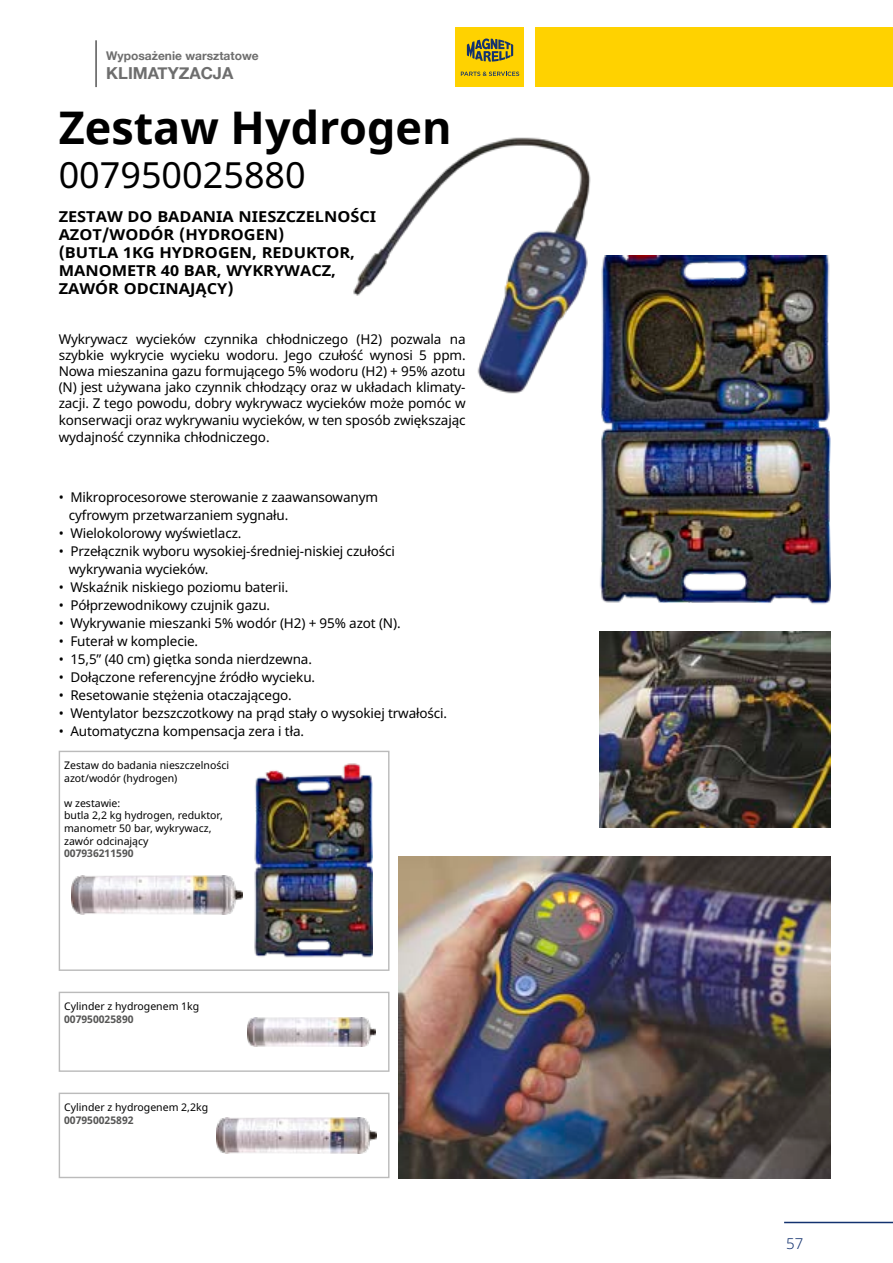
<style>
.page{position:relative;width:893px;height:1263px;background:#fff}
.page>*{position:absolute;margin:0;border:0;box-sizing:border-box;transform-origin:0 0}
.t1{font:700 45px "Noto Sans";color:#000}
.t2{font:36px "Noto Sans";color:#000}
.t3{font:700 16.5px "Helvetica Neue";color:#6e6e6e}
.t4{font:700 15px "Noto Sans";color:#000;scale:1.09 1}
.t5{font:300 15px "Noto Sans";color:#13326f}
.tabela_level_3_B5{font:13.5px/16.4px "Noto Sans";letter-spacing:-.01em;color:#000;text-align:justify}
.t6{font:700 12px "Helvetica Neue";color:#6e6e6e}
.t7{font:10.5px/12.6px "Noto Sans";color:#000}
.t8{font:700 10.5px "Noto Sans";color:#565655}
</style>
<div class="page">
<hr style="left:784px;top:1222px;width:109px;height:1px;background:#13326f">
<img style="left:399px;top:856px;width:431px;height:322px">
<img style="left:600px;top:256px;width:230px;height:348px">
<img style="left:600px;top:631px;width:230px;height:197px">
<img style="left:353px;top:137px;width:256px;height:265px">
<img style="left:254px;top:763px;width:118px;height:195px">
<img style="left:71px;top:875px;width:171px;height:39px">
<img style="left:248px;top:1017px;width:128px;height:29px">
<img style="left:216px;top:1117px;width:160px;height:36px">
<div style="left:536px;top:27px;width:357px;height:60px;background:#ffd200"></div>
<div style="left:455px;top:27px;width:69px;height:60px;background:#ffd200"></div>
<svg style="left:467px;top:38px;width:46px;height:24px"></svg>
<svg style="left:461px;top:72px;width:58px;height:4px"></svg>
<div style="left:59px;top:751px;width:330px;height:220px;border:1px solid #bbb"></div>
<div style="left:59px;top:992px;width:330px;height:80px;border:1px solid #bbb"></div>
<div style="left:59px;top:1092px;width:330px;height:86px;border:1px solid #bbb"></div>
<hr style="left:96px;top:40px;width:1px;height:47px;background:#000">
<p class="t6" style="left:106px;top:46px;width:154px">Wyposażenie warsztatowe</p>
<p class="t3" style="left:106px;top:61px;width:129px">KLIMATYZACJA</p>
<p class="t1" style="left:59px;top:96px;width:394px">Zestaw Hydrogen</p>
<p class="t2" style="left:59px;top:149px;width:249px">007950025880</p>
<p class="t4" style="left:59px;top:206px;width:293px">ZESTAW DO BADANIA NIESZCZELNOŚCI</p>
<p class="t4" style="left:59px;top:224px;width:209px">AZOT/WODÓR (HYDROGEN)</p>
<p class="t4" style="left:59px;top:242px;width:273px">(BUTLA 1KG HYDROGEN, REDUKTOR,</p>
<p class="t4" style="left:59px;top:260px;width:256px">MANOMETR 40 BAR, WYKRYWACZ,</p>
<p class="t4" style="left:59px;top:278px;width:162px">ZAWÓR ODCINAJĄCY)</p>
<p class="tabela_level_3_B5" style="left:59px;top:331px;width:408px">Wykrywacz wycieków czynnika chłodniczego (H2) pozwala na szybkie wykrycie wycieku wodoru. Jego czułość wynosi 5 ppm.<br>Nowa mieszanina gazu formującego 5% wodoru (H2) + 95% azotu (N) jest używana jako czynnik chłodzący oraz w układach klimaty&shy;zacji. Z tego powodu, dobry wykrywacz wycieków może pomóc w konserwacji oraz wykrywaniu wycieków, w ten sposób zwiększając wydajność czynnika chłodniczego.</p>
<p class="tabela_level_3_B5" style="left:59px;top:490px;width:321px">• Mikroprocesorowe sterowanie z zaawansowanym</p>
<p class="tabela_level_3_B5" style="left:69px;top:508px;width:221px">cyfrowym przetwarzaniem sygnału.</p>
<p class="tabela_level_3_B5" style="left:59px;top:526px;width:184px">• Wielokolorowy wyświetlacz.</p>
<p class="tabela_level_3_B5" style="left:59px;top:544px;width:338px">• Przełącznik wyboru wysokiej-średniej-niskiej czułości</p>
<p class="tabela_level_3_B5" style="left:69px;top:562px;width:141px">wykrywania wycieków.</p>
<p class="tabela_level_3_B5" style="left:59px;top:580px;width:231px">• Wskaźnik niskiego poziomu baterii.</p>
<p class="tabela_level_3_B5" style="left:59px;top:598px;width:213px">• Półprzewodnikowy czujnik gazu.</p>
<p class="tabela_level_3_B5" style="left:59px;top:616px;width:343px">• Wykrywanie mieszanki 5% wodór (H2) + 95% azot (N).</p>
<p class="tabela_level_3_B5" style="left:59px;top:634px;width:141px">• Futerał w komplecie.</p>
<p class="tabela_level_3_B5" style="left:59px;top:652px;width:255px">• 15,5” (40 cm) giętka sonda nierdzewna.</p>
<p class="tabela_level_3_B5" style="left:59px;top:670px;width:258px">• Dołączone referencyjne źródło wycieku.</p>
<p class="tabela_level_3_B5" style="left:59px;top:688px;width:235px">• Resetowanie stężenia otaczającego.</p>
<p class="tabela_level_3_B5" style="left:59px;top:706px;width:390px">• Wentylator bezszczotkowy na prąd stały o wysokiej trwałości.</p>
<p class="tabela_level_3_B5" style="left:59px;top:724px;width:247px">• Automatyczna kompensacja zera i tła.</p>
<p class="t7" style="left:64px;top:759px;width:166px">Zestaw do badania nieszczelności azot/wodór (hydrogen)</p>
<p class="t7" style="left:64px;top:797px;width:58px">w zestawie:</p>
<p class="t7" style="left:64px;top:810px;width:160px">butla 2,2 kg hydrogen, reduktor, manometr 50 bar, wykrywacz, zawór odcinający</p>
<p class="t8" style="left:64px;top:846px;width:71px">007936211590</p>
<p class="t7" style="left:64px;top:1000px;width:137px">Cylinder z hydrogenem 1kg</p>
<p class="t8" style="left:64px;top:1011px;width:71px">007950025890</p>
<p class="t7" style="left:64px;top:1101px;width:146px">Cylinder z hydrogenem 2,2kg</p>
<p class="t8" style="left:64px;top:1112px;width:71px">007950025892</p>
<p class="t5" style="left:786px;top:1232px;width:19px">57</p>
</div>
